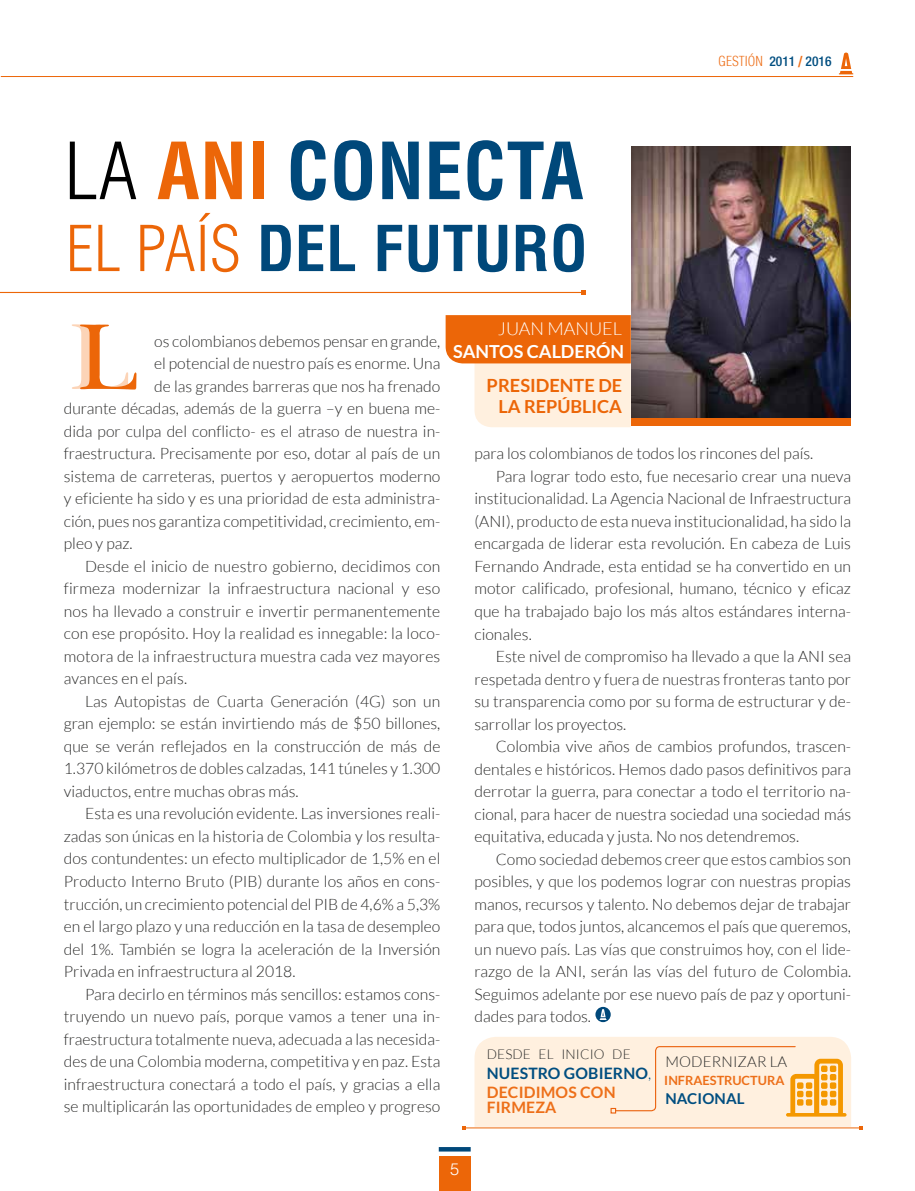
<style>
.page{position:relative;width:915px;height:1191px;background:#fff}
.page>*{position:absolute;margin:0;border:0;box-sizing:border-box;transform-origin:0 0}
.t1{font:300 112.05px "Baskerville";color:#ec6608}
.t2{font:700 condensed 76.65px "Helvetica LT Std";letter-spacing:.005em;color:#00487a}
.t3{font:700 condensed 61.65px "Helvetica LT Std";letter-spacing:.005em;color:#00487a}
.t4{font:700 18.15px "Lato";color:#ec6608}
.t5{font:700 18px "Lato";color:#fff}
.t6{font:700 18px "Lato";color:#ec6608}
.t7{font:300 18px "Lato";color:#fff}
.t8{font:300 16.5px "Helvetica LT Std";color:#fff}
.t9{font:300 15.75px "Lato";color:#282827}
.t10{font:700 15.75px/18.9px "Lato";letter-spacing:.01em;color:#004e80}
.t11{font:700 15.75px "Lato";letter-spacing:.01em;color:#ed6f19}
.t12{font:300 15px "Lato";letter-spacing:.01em;color:#282827}
.t13{font:700 15px "Lato";letter-spacing:.01em;color:#004e80}
.t14{font:500 condensed 13.5px "Helvetica Neue LT Std";color:#004e80}
.t15{font:300 13.5px "Lato";letter-spacing:.01em;color:#282827}
.t16{font:700 12.75px "Lato";color:#ed6f19}
.s1{font-weight:300;color:#000}
.s2{color:#ec6608}
.s3{font-weight:300;color:#ec6608}
.s4{font-family:"Helvetica LT";font-weight:300;color:#ed6f19}
.s5{font-family:"Helvetica LT Std";font-weight:900;color:#ed6f19}
.s6{font-size:18px}
.s7{font-weight:300}
.s8{color:#ed6f19}
</style>
<div class="page">
<img style="left:631px;top:146px;width:218px;height:272px">
<svg style="left:445px;top:315px;width:185px;height:112px;background:#f6b787"></svg>
<div style="left:631px;top:418px;width:219px;height:7px;background:#ec6608"></div>
<hr style="left:463px;top:1127px;width:397px;height:1px;background:#ec6608">
<div style="left:595px;top:1007px;width:15px;height:15px;background:#00487a;border-radius:50%"></div>
<svg style="left:599px;top:1009px;width:7px;height:11px"></svg>
<div style="left:438px;top:1156px;width:32px;height:35px;background:#ec6608"></div>
<svg style="left:438px;top:1147px;width:32px;height:4px"></svg>
<svg style="left:838px;top:53px;width:14px;height:21px"></svg>
<hr style="left:1px;top:76px;width:851px;height:1px;background:#ec6608">
<div style="left:474px;top:1037px;width:376px;height:89px;background:#fff0df"></div>
<div style="left:820px;top:1065px;width:7px;height:7px;background:#f49800;border-radius:2px"></div>
<div style="left:820px;top:1074px;width:7px;height:6px;background:#f49800;border-radius:2px"></div>
<div style="left:820px;top:1082px;width:7px;height:6px;background:#f49800;border-radius:2px"></div>
<div style="left:829px;top:1065px;width:7px;height:7px;background:#f49800;border-radius:2px"></div>
<div style="left:829px;top:1074px;width:7px;height:6px;background:#f49800;border-radius:2px"></div>
<div style="left:829px;top:1082px;width:7px;height:6px;background:#f49800;border-radius:2px"></div>
<div style="left:820px;top:1090px;width:7px;height:7px;background:#f49800;border-radius:2px"></div>
<div style="left:820px;top:1099px;width:7px;height:6px;background:#f49800;border-radius:2px"></div>
<div style="left:829px;top:1090px;width:7px;height:7px;background:#f49800;border-radius:2px"></div>
<div style="left:829px;top:1099px;width:7px;height:6px;background:#f49800;border-radius:2px"></div>
<div style="left:796px;top:1082px;width:7px;height:6px;background:#f49800;border-radius:2px"></div>
<div style="left:805px;top:1082px;width:7px;height:6px;background:#f49800;border-radius:2px"></div>
<div style="left:796px;top:1090px;width:7px;height:7px;background:#f49800;border-radius:2px"></div>
<div style="left:796px;top:1099px;width:7px;height:6px;background:#f49800;border-radius:2px"></div>
<div style="left:805px;top:1090px;width:7px;height:7px;background:#f49800;border-radius:2px"></div>
<div style="left:805px;top:1099px;width:7px;height:6px;background:#f49800;border-radius:2px"></div>
<hr style="left:0;top:292px;width:583px;height:1px;background:#ec6608">
<svg style="left:581px;top:290px;width:4px;height:5px"></svg>
<h2 class="t2" style="left:64px;top:123px;width:521px"><span class="s1">LA</span> <span class="s2">ANI</span> CONECTA</h2>
<h3 class="t3" style="left:66px;top:210px;width:523px"><span class="s3">EL PAÍS</span> DEL FUTURO</h3>
<p class="t14" style="left:718px;top:53px;width:114px"><span class="s4">GESTIÓN</span> 2011 <span class="s5">/</span> 2016</p>
<h1 class="t1" style="left:74px;top:303px;width:69px">L</h1>
<p class="t9" style="left:154px;top:332px;width:287px">os colombianos debemos pensar en grande,</p>
<p class="t9" style="left:154px;top:355px;width:287px">el potencial de nuestro país es enorme. Una</p>
<p class="t9" style="left:154px;top:377px;width:287px">de las grandes barreras que nos ha frenado</p>
<p class="t9" style="left:64px;top:400px;width:378px">durante décadas, además de la guerra –y en buena me-</p>
<p class="t9" style="left:64px;top:422px;width:378px">dida por culpa del conflicto- es el atraso de nuestra in-</p>
<p class="t9" style="left:64px;top:445px;width:378px">fraestructura. Precisamente por eso, dotar al país de un</p>
<p class="t9" style="left:64px;top:467px;width:378px">sistema de carreteras, puertos y aeropuertos moderno</p>
<p class="t9" style="left:64px;top:490px;width:378px">y eficiente ha sido y es una prioridad de esta administra-</p>
<p class="t9" style="left:64px;top:512px;width:378px">ción, pues nos garantiza competitividad, crecimiento, em-</p>
<p class="t9" style="left:64px;top:535px;width:70px">pleo y paz.</p>
<p class="t9" style="left:85px;top:557px;width:357px">Desde el inicio de nuestro gobierno, decidimos con</p>
<p class="t9" style="left:64px;top:580px;width:378px">firmeza modernizar la infraestructura nacional y eso</p>
<p class="t9" style="left:64px;top:602px;width:378px">nos ha llevado a construir e invertir permanentemente</p>
<p class="t9" style="left:64px;top:625px;width:378px">con ese propósito. Hoy la realidad es innegable: la loco-</p>
<p class="t9" style="left:64px;top:647px;width:378px">motora de la infraestructura muestra cada vez mayores</p>
<p class="t9" style="left:64px;top:670px;width:125px">avances en el país.</p>
<p class="t9" style="left:85px;top:693px;width:356px">Las Autopistas de Cuarta Generación (4G) son un</p>
<p class="t9" style="left:64px;top:715px;width:378px">gran ejemplo: se están invirtiendo más de $50 billones,</p>
<p class="t9" style="left:64px;top:738px;width:378px">que se verán reflejados en la construcción de más de</p>
<p class="t9" style="left:64px;top:760px;width:378px">1.370 kilómetros de dobles calzadas, 141 túneles y 1.300</p>
<p class="t9" style="left:64px;top:783px;width:236px">viaductos, entre muchas obras más.</p>
<p class="t9" style="left:85px;top:805px;width:357px">Esta es una revolución evidente. Las inversiones reali-</p>
<p class="t9" style="left:64px;top:828px;width:378px">zadas son únicas en la historia de Colombia y los resulta-</p>
<p class="t9" style="left:64px;top:850px;width:378px">dos contundentes: un efecto multiplicador de 1,5% en el</p>
<p class="t9" style="left:64px;top:873px;width:378px">Producto Interno Bruto (PIB) durante los años en cons-</p>
<p class="t9" style="left:64px;top:895px;width:378px">trucción, un crecimiento potencial del PIB de 4,6% a 5,3%</p>
<p class="t9" style="left:64px;top:918px;width:378px">en el largo plazo y una reducción en la tasa de desempleo</p>
<p class="t9" style="left:64px;top:940px;width:378px">del 1%. También se logra la aceleración de la Inversión</p>
<p class="t9" style="left:64px;top:963px;width:233px">Privada en infraestructura al 2018.</p>
<p class="t9" style="left:85px;top:985px;width:356px">Para decirlo en términos más sencillos: estamos cons-</p>
<p class="t9" style="left:64px;top:1008px;width:378px">truyendo un nuevo país, porque vamos a tener una in-</p>
<p class="t9" style="left:64px;top:1030px;width:378px">fraestructura totalmente nueva, adecuada a las necesida-</p>
<p class="t9" style="left:64px;top:1053px;width:378px">des de una Colombia moderna, competitiva y en paz. Esta</p>
<p class="t9" style="left:64px;top:1075px;width:378px">infraestructura conectará a todo el país, y gracias a ella</p>
<p class="t9" style="left:64px;top:1098px;width:378px">se multiplicarán las oportunidades de empleo y progreso</p>
<p class="t7" style="left:497px;top:319px;width:126px">JUAN MANUEL</p>
<p class="t5" style="left:453px;top:341px;width:172px">SANTOS CALDERÓN</p>
<p class="t6" style="left:498px;top:396px;width:125px">LA REPÚBLICA</p>
<p class="t4" style="left:486px;top:375px;width:137px">PRESIDENTE <span class="s6">DE</span></p>
<p class="t9" style="left:474px;top:445px;width:340px">para los colombianos de todos los rincones del país.</p>
<p class="t9" style="left:495px;top:468px;width:356px">Para lograr todo esto, fue necesario crear una nueva</p>
<p class="t9" style="left:474px;top:490px;width:378px">institucionalidad. La Agencia Nacional de Infraestructura</p>
<p class="t9" style="left:474px;top:513px;width:378px">(ANI), producto de esta nueva institucionalidad, ha sido la</p>
<p class="t9" style="left:474px;top:535px;width:378px">encargada de liderar esta revolución. En cabeza de Luis</p>
<p class="t9" style="left:474px;top:558px;width:378px">Fernando Andrade, esta entidad se ha convertido en un</p>
<p class="t9" style="left:474px;top:580px;width:378px">motor calificado, profesional, humano, técnico y eficaz</p>
<p class="t9" style="left:474px;top:603px;width:378px">que ha trabajado bajo los más altos estándares interna-</p>
<p class="t9" style="left:474px;top:625px;width:59px">cionales.</p>
<p class="t9" style="left:495px;top:648px;width:356px">Este nivel de compromiso ha llevado a que la ANI sea</p>
<p class="t9" style="left:474px;top:670px;width:378px">respetada dentro y fuera de nuestras fronteras tanto por</p>
<p class="t9" style="left:474px;top:693px;width:378px">su transparencia como por su forma de estructurar y de-</p>
<p class="t9" style="left:474px;top:715px;width:153px">sarrollar los proyectos.</p>
<p class="t9" style="left:495px;top:738px;width:356px">Colombia vive años de cambios profundos, trascen-</p>
<p class="t9" style="left:474px;top:760px;width:378px">dentales e históricos. Hemos dado pasos definitivos para</p>
<p class="t9" style="left:474px;top:783px;width:378px">derrotar la guerra, para conectar a todo el territorio na-</p>
<p class="t9" style="left:474px;top:805px;width:378px">cional, para hacer de nuestra sociedad una sociedad más</p>
<p class="t9" style="left:474px;top:828px;width:326px">equitativa, educada y justa. No nos detendremos.</p>
<p class="t9" style="left:495px;top:850px;width:357px">Como sociedad debemos creer que estos cambios son</p>
<p class="t9" style="left:474px;top:873px;width:378px">posibles, y que los podemos lograr con nuestras propias</p>
<p class="t9" style="left:474px;top:895px;width:378px">manos, recursos y talento. No debemos dejar de trabajar</p>
<p class="t9" style="left:474px;top:918px;width:378px">para que, todos juntos, alcancemos el país que queremos,</p>
<p class="t9" style="left:474px;top:940px;width:378px">un nuevo país. Las vías que construimos hoy, con el lide-</p>
<p class="t9" style="left:474px;top:963px;width:378px">razgo de la ANI, serán las vías del futuro de Colombia.</p>
<p class="t9" style="left:474px;top:985px;width:378px">Seguimos adelante por ese nuevo país de paz y oportuni-</p>
<p class="t9" style="left:474px;top:1008px;width:118px">dades para todos.</p>
<p class="t15" style="left:486px;top:1047px;width:145px">DESDE EL INICIO DE</p>
<p class="t10" style="left:486px;top:1063px;width:166px">NUESTRO GOBIERNO<span class="s7">,<br></span><span class="s8">DECIDIMOS CON</span></p>
<p class="t11" style="left:486px;top:1098px;width:71px">FIRMEZA</p>
<p class="t12" style="left:665px;top:1053px;width:123px">MODERNIZAR LA</p>
<p class="t16" style="left:664px;top:1073px;width:122px">INFRAESTRUCTURA</p>
<p class="t13" style="left:665px;top:1090px;width:81px">NACIONAL</p>
<p class="t8" style="left:450px;top:1159px;width:11px">5</p>
</div>
